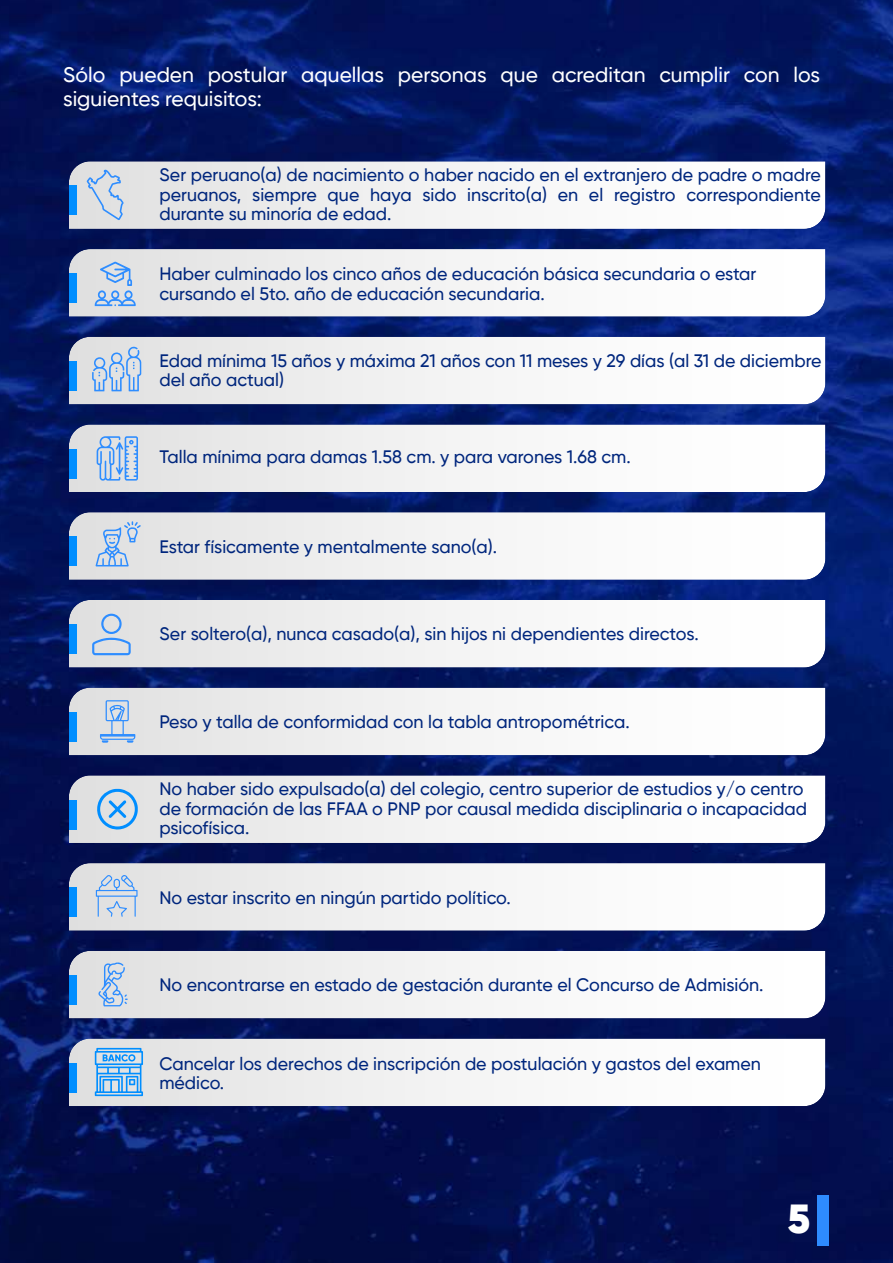
<style>
.page{position:relative;width:893px;height:1263px;background:#fff}
.page>*{position:absolute;margin:0;border:0;box-sizing:border-box;transform-origin:0 0}
.t1{font:900 40.5px "Gilroy";color:#fff}
.t2{font:500 21px/24px "Gilroy";color:#fff}
.t3{font:500 18px/19.5px "Gilroy";color:#00267d}
</style>
<div class="page">
<img style="left:0;top:0;width:893px;height:1263px">
<div style="left:817px;top:1195px;width:11px;height:50px;background:#2e8bff"></div>
<svg style="left:69px;top:161px;width:756px;height:68px;fill:#f4f4f4"></svg>
<div style="left:69px;top:186px;width:7px;height:29px;background:#008eff"></div>
<svg style="left:87px;top:170px;width:37px;height:50px;background:#c7d4e5"></svg>
<svg style="left:69px;top:600px;width:756px;height:67px;fill:#f4f4f4"></svg>
<div style="left:69px;top:624px;width:7px;height:30px;background:#008eff"></div>
<svg style="left:92px;top:614px;width:39px;height:41px;background:#bdd0e7"></svg>
<svg style="left:69px;top:512px;width:756px;height:68px;fill:#f4f4f4"></svg>
<div style="left:69px;top:537px;width:7px;height:29px;background:#008eff"></div>
<svg style="left:95px;top:521px;width:46px;height:45px;background:#bcd0e7"></svg>
<svg style="left:69px;top:951px;width:756px;height:67px;fill:#f4f4f4"></svg>
<div style="left:69px;top:975px;width:7px;height:30px;background:#008eff"></div>
<svg style="left:98px;top:962px;width:30px;height:44px"></svg>
<svg style="left:69px;top:249px;width:756px;height:68px;fill:#f4f4f4"></svg>
<div style="left:69px;top:273px;width:7px;height:30px;background:#008eff"></div>
<svg style="left:95px;top:262px;width:41px;height:44px;background:#b1cae9"></svg>
<svg style="left:69px;top:337px;width:756px;height:67px;fill:#f4f4f4"></svg>
<div style="left:69px;top:361px;width:7px;height:30px;background:#008eff"></div>
<svg style="left:92px;top:347px;width:49px;height:44px;background:#b5cde8"></svg>
<svg style="left:69px;top:424px;width:756px;height:68px;fill:#f4f4f4"></svg>
<div style="left:69px;top:449px;width:7px;height:29px;background:#008eff"></div>
<svg style="left:97px;top:436px;width:41px;height:45px;background:#a5c5eb"></svg>
<svg style="left:69px;top:863px;width:756px;height:68px;fill:#f4f4f4"></svg>
<div style="left:69px;top:887px;width:7px;height:30px;background:#008eff"></div>
<svg style="left:96px;top:875px;width:42px;height:42px;background:#c0d1e7"></svg>
<svg style="left:69px;top:688px;width:756px;height:67px;fill:#f4f4f4"></svg>
<div style="left:69px;top:712px;width:7px;height:29px;background:#008eff"></div>
<svg style="left:100px;top:700px;width:35px;height:43px;background:#b3cce9"></svg>
<svg style="left:69px;top:1038px;width:756px;height:68px;fill:#f4f4f4"></svg>
<div style="left:69px;top:1063px;width:7px;height:29px;background:#008eff"></div>
<svg style="left:95px;top:1048px;width:48px;height:48px;background:#7abbee"></svg>
<svg style="left:69px;top:775px;width:756px;height:68px;fill:#f4f4f4"></svg>
<div style="left:69px;top:800px;width:7px;height:29px;background:#008eff"></div>
<svg style="left:95px;top:789px;width:43px;height:41px;background:#a3cae9"></svg>
<p class="t2" style="left:63px;top:63px;width:758px">Sólo pueden postular aquellas personas que acreditan cumplir con los siguientes requisitos:</p>
<p class="t3" style="left:159px;top:165px;width:663px;text-align:justify">Ser peruano(a) de nacimiento o haber nacido en el extranjero de padre o madre peruanos, siempre que haya sido inscrito(a) en el registro correspondiente durante su minoría de edad.</p>
<p class="t3" style="left:159px;top:265px;width:598px">Haber culminado los cinco años de educación básica secundaria o estar cursando el 5to. año de educación secundaria.</p>
<p class="t3" style="left:159px;top:351px;width:663px">Edad mínima 15 años y máxima 21 años con 11 meses y 29 días (al 31 de diciembre del año actual)</p>
<p class="t3" style="left:159px;top:447px;width:473px">Talla mínima para damas 1.58 cm. y para varones 1.68 cm.</p>
<p class="t3" style="left:159px;top:537px;width:339px">Estar físicamente y mentalmente sano(a).</p>
<p class="t3" style="left:159px;top:624px;width:541px">Ser soltero(a), nunca casado(a), sin hijos ni dependientes directos.</p>
<p class="t3" style="left:159px;top:712px;width:472px">Peso y talla de conformidad con la tabla antropométrica.</p>
<p class="t3" style="left:159px;top:779px;width:649px">No haber sido expulsado(a) del colegio, centro superior de estudios y/o centro de formación de las FFAA o PNP por causal medida disciplinaria o incapacidad psicofísica.</p>
<p class="t3" style="left:159px;top:887px;width:353px">No estar inscrito en ningún partido político.</p>
<p class="t3" style="left:159px;top:975px;width:606px">No encontrarse en estado de gestación durante el Concurso de Admisión.</p>
<p class="t3" style="left:159px;top:1054px;width:603px">Cancelar los derechos de inscripción de postulación y gastos del examen médico.</p>
<h1 class="t1" style="left:788px;top:1196px;width:24px">5</h1>
</div>
